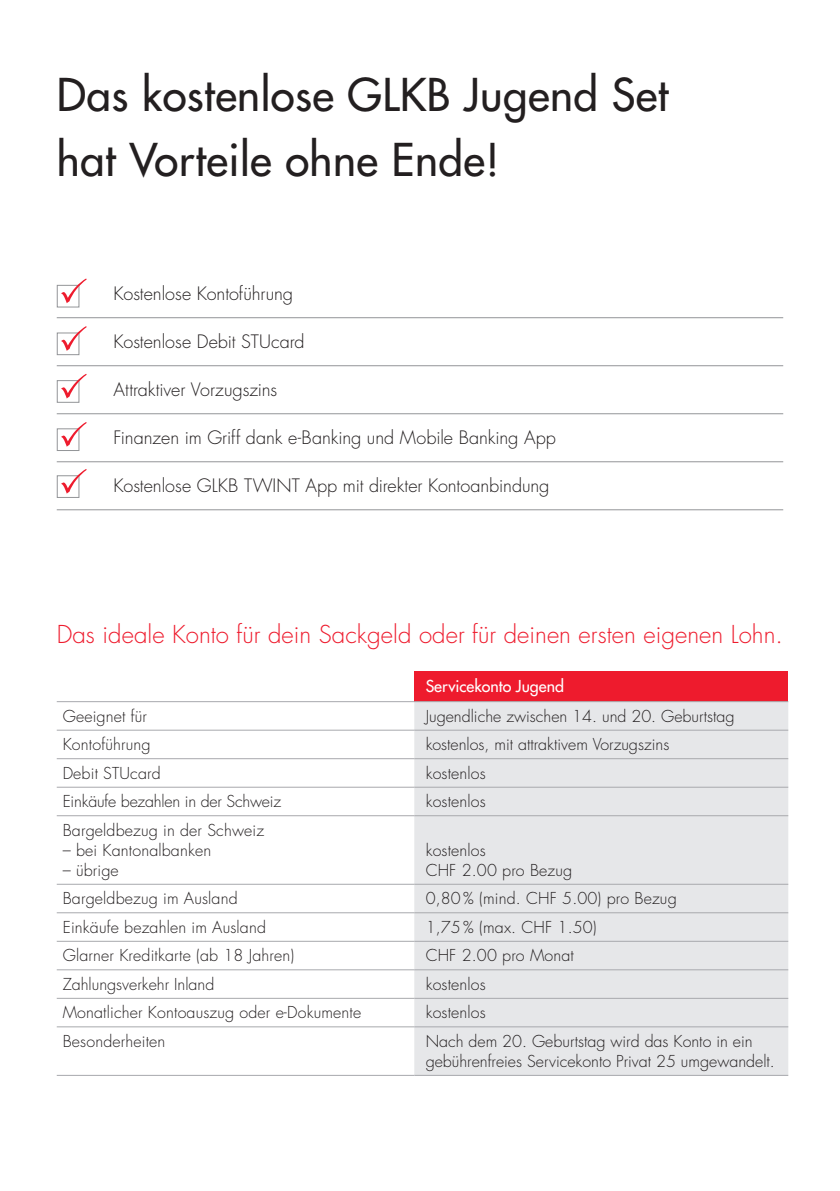
<style>
.page{position:relative;width:840px;height:1191px;background:#fff}
.page>*{position:absolute;margin:0;border:0;box-sizing:border-box;transform-origin:0 0}
.t1{font:500 44px/64.8px "Futura Std";letter-spacing:.01em;color:#231f20}
.t2{font:300 24px "Futura Std";color:#ee1b2d}
.t3{font:300 18px "Futura Std";color:#231f20}
.t4{font:300 16px/20px "Futura Std";letter-spacing:.01em;color:#231f20}
.t5{font:300 16px "Futura Std";letter-spacing:-.015em;color:#231f20}
.t6{font:500 16px "Futura Std";color:#fff}
</style>
<div class="page">
<div style="left:414px;top:671px;width:373px;height:30px;background:#ee1b2d"></div>
<svg style="left:57px;top:702px;width:357px;height:373px"></svg>
<div style="left:414px;top:702px;width:373px;height:373px;background:#e6e7e9"></div>
<hr style="left:57px;top:701px;width:357px;height:1px;background:#a8a9ad">
<hr style="left:414px;top:701px;width:373px;height:1px;background:#a8a9ad">
<hr style="left:57px;top:730px;width:357px;height:1px;background:#a8a9ad">
<hr style="left:414px;top:730px;width:373px;height:1px;background:#a8a9ad">
<hr style="left:57px;top:758px;width:357px;height:1px;background:#a8a9ad">
<hr style="left:414px;top:758px;width:373px;height:1px;background:#a8a9ad">
<hr style="left:57px;top:787px;width:357px;height:1px;background:#a8a9ad">
<hr style="left:414px;top:787px;width:373px;height:1px;background:#a8a9ad">
<hr style="left:57px;top:815px;width:357px;height:1px;background:#a8a9ad">
<hr style="left:414px;top:815px;width:373px;height:1px;background:#a8a9ad">
<hr style="left:57px;top:884px;width:357px;height:1px;background:#a8a9ad">
<hr style="left:414px;top:884px;width:373px;height:1px;background:#a8a9ad">
<hr style="left:57px;top:912px;width:357px;height:1px;background:#a8a9ad">
<hr style="left:414px;top:912px;width:373px;height:1px;background:#a8a9ad">
<hr style="left:57px;top:941px;width:357px;height:1px;background:#a8a9ad">
<hr style="left:414px;top:941px;width:373px;height:1px;background:#a8a9ad">
<hr style="left:57px;top:969px;width:357px;height:1px;background:#a8a9ad">
<hr style="left:414px;top:969px;width:373px;height:1px;background:#a8a9ad">
<hr style="left:57px;top:998px;width:357px;height:1px;background:#a8a9ad">
<hr style="left:414px;top:998px;width:373px;height:1px;background:#a8a9ad">
<hr style="left:57px;top:1026px;width:357px;height:1px;background:#a8a9ad">
<hr style="left:414px;top:1026px;width:373px;height:1px;background:#a8a9ad">
<hr style="left:57px;top:1075px;width:357px;height:1px;background:#a8a9ad">
<hr style="left:414px;top:1075px;width:373px;height:1px;background:#a8a9ad">
<hr style="left:57px;top:317px;width:725px;height:1px;background:#939598">
<hr style="left:57px;top:365px;width:725px;height:1px;background:#939598">
<hr style="left:57px;top:413px;width:725px;height:1px;background:#939598">
<hr style="left:57px;top:461px;width:725px;height:1px;background:#939598">
<hr style="left:57px;top:509px;width:725px;height:1px;background:#939598">
<div style="left:57px;top:285px;width:22px;height:22px;border:1px solid #939598"></div>
<svg style="left:61px;top:278px;width:26px;height:25px"></svg>
<div style="left:57px;top:332px;width:22px;height:23px;border:1px solid #939598"></div>
<svg style="left:61px;top:326px;width:26px;height:25px"></svg>
<div style="left:57px;top:380px;width:22px;height:23px;border:1px solid #939598"></div>
<svg style="left:61px;top:374px;width:26px;height:24px"></svg>
<div style="left:57px;top:428px;width:22px;height:23px;border:1px solid #939598"></div>
<svg style="left:61px;top:422px;width:26px;height:25px"></svg>
<div style="left:57px;top:475px;width:22px;height:23px;border:1px solid #939598"></div>
<svg style="left:61px;top:469px;width:26px;height:24px"></svg>
<h1 class="t1" style="left:57px;top:63px;width:612px">Das kostenlose GLKB Jugend Set hat Vorteile ohne Ende!</h1>
<p class="t3" style="left:113px;top:283px;width:181px">Kostenlose Kontoführung</p>
<p class="t3" style="left:113px;top:331px;width:192px">Kostenlose Debit STUcard</p>
<p class="t3" style="left:113px;top:379px;width:165px">Attraktiver Vorzugszins</p>
<p class="t3" style="left:113px;top:427px;width:443px">Finanzen im Griff dank e-Banking und Mobile Banking App</p>
<p class="t3" style="left:113px;top:475px;width:437px">Kostenlose GLKB TWINT App mit direkter Kontoanbindung</p>
<h2 class="t2" style="left:57px;top:620px;width:727px">Das ideale Konto für dein Sackgeld oder für deinen ersten eigenen Lohn.</h2>
<p class="t6" style="left:425px;top:675px;width:140px">Servicekonto Jugend</p>
<p class="t4" style="left:63px;top:706px;width:86px">Geeignet für</p>
<p class="t4" style="left:425px;top:706px;width:310px">Jugendliche zwischen 14. und 20. Geburtstag</p>
<p class="t4" style="left:63px;top:735px;width:89px">Kontoführung</p>
<p class="t4" style="left:425px;top:735px;width:245px">kostenlos, mit attraktivem Vorzugszins</p>
<p class="t4" style="left:63px;top:763px;width:99px">Debit STUcard</p>
<p class="t4" style="left:425px;top:763px;width:62px">kostenlos</p>
<p class="t5" style="left:63px;top:791px;width:220px">Einkäufe bezahlen in der Schweiz</p>
<p class="t4" style="left:425px;top:792px;width:62px">kostenlos</p>
<p class="t4" style="left:63px;top:820px;width:203px">Bargeldbezug in der Schweiz</p>
<p class="t4" style="left:63px;top:840px;width:150px">– bei Kantonalbanken</p>
<p class="t4" style="left:63px;top:860px;width:58px">– übrige</p>
<p class="t4" style="left:425px;top:840px;width:148px">kostenlos<br>CHF 2.00 pro Bezug</p>
<p class="t4" style="left:63px;top:889px;width:176px">Bargeldbezug im Ausland</p>
<p class="t4" style="left:425px;top:889px;width:252px">0,80% (mind. CHF 5.00) pro Bezug</p>
<p class="t4" style="left:63px;top:917px;width:205px">Einkäufe bezahlen im Ausland</p>
<p class="t4" style="left:425px;top:917px;width:172px">1,75% (max. CHF 1.50)</p>
<p class="t4" style="left:63px;top:946px;width:233px">Glarner Kreditkarte (ab 18 Jahren)</p>
<p class="t4" style="left:425px;top:946px;width:150px">CHF 2.00 pro Monat</p>
<p class="t4" style="left:63px;top:974px;width:153px">Zahlungsverkehr Inland</p>
<p class="t4" style="left:425px;top:974px;width:62px">kostenlos</p>
<p class="t4" style="left:63px;top:1003px;width:300px">Monatlicher Kontoauszug oder e-Dokumente</p>
<p class="t4" style="left:425px;top:1003px;width:62px">kostenlos</p>
<p class="t4" style="left:63px;top:1031px;width:104px">Besonderheiten</p>
<p class="t4" style="left:425px;top:1031px;width:350px">Nach dem 20. Geburtstag wird das Konto in ein gebührenfreies Servicekonto Privat 25 umgewandelt.</p>
</div>
